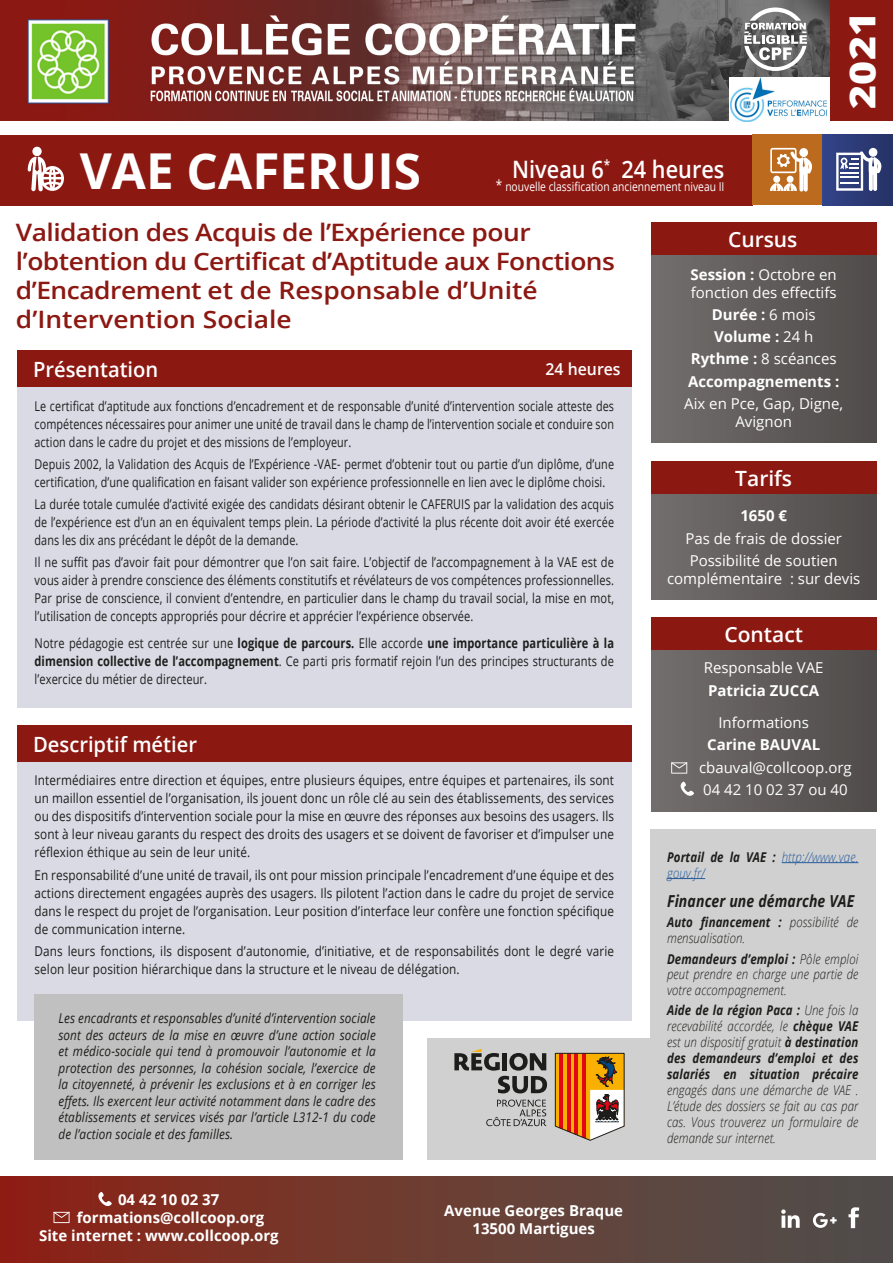
<style>
.page{position:relative;width:893px;height:1263px;background:#fff}
.page>*{position:absolute;margin:0;border:0;box-sizing:border-box;transform-origin:0 0}
.t1{font:700 49.5px "Open Sans";color:#fff}
.t2{font:800 36px "Open Sans";color:#fff;scale:1.14 1}
.t3{font:600 24px/28.8px "Open Sans";letter-spacing:-.02em;color:#8c1812;scale:1.1 1}
.t4{font:600 24px "Open Sans";color:#fff;scale:.9 1}
.t5{font:600 21px "Open Sans";color:#fff;scale:.96 1}
.t6{font:600 21px "Open Sans";color:#fff}
.t7{font:italic 700 16.5px "Open Sans";letter-spacing:.01em;color:#1d1d1b;scale:.85 1}
.t8{font:600 16.5px "Open Sans";color:#fff;scale:.96 1}
.t9{font:15px/22.2px "Open Sans";color:#fff}
.t10{font:700 15px/22.2px "Open Sans";color:#fff;text-align:center}
.t11{font:13.5px/18px "Open Sans";letter-spacing:.01em;color:#1d1d1b;text-align:justify;scale:.87 1}
.t12{font:13.5px/18px "Open Sans";letter-spacing:.01em;color:#1d1d1b;text-align:justify;scale:.8 1}
.t13{font:13.5px/18px "Open Sans";letter-spacing:.01em;color:#1d1d1b;text-align:justify;scale:.82 1}
.t14{font:italic 13.5px/16.5px "Open Sans";letter-spacing:.01em;color:#1d1d1b;text-align:justify;scale:.87 1}
.t15{font:italic 300 13.5px/15.9px "Open Sans";letter-spacing:.01em;color:#1d1d1b;text-align:justify;scale:.85 1}
.t16{font:italic 700 13.5px/15.9px "Open Sans";letter-spacing:.01em;color:#1d1d1b;text-align:justify;scale:.85 1}
.t17{font:italic 300 13.5px/15.9px "Open Sans";letter-spacing:.01em;color:#275b9b;scale:.85 1}
.t18{font:12.3px "Open Sans";color:#fff;scale:.84 1}
.s1{font-size:13.95px}
.s2{font-weight:700}
.s3{font-weight:400}
.s4{font-weight:700;color:#1d1d1b}
.s5{font-weight:300}
</style>
<div class="page">
<img style="left:0;top:0;width:830px;height:121px">
<div style="left:0;top:135px;width:753px;height:70px;background:#8c1812"></div>
<div style="left:753px;top:135px;width:70px;height:70px;background:#bc6a1d"></div>
<div style="left:17px;top:387px;width:615px;height:320px;background:#dadae5"></div>
<div style="left:17px;top:752px;width:615px;height:269px;background:#dadae5"></div>
<div style="left:0;top:1177px;width:893px;height:86px;background:linear-gradient(to right,#8c2416,#4c524e)"></div>
<div style="left:830px;top:0;width:63px;height:121px;background:#8c1812"></div>
<div style="left:823px;top:135px;width:70px;height:70px;background:linear-gradient(to right,#324389,#263366)"></div>
<svg style="left:770px;top:148px;width:42px;height:44px"></svg>
<svg style="left:848px;top:1207px;width:11px;height:21px"></svg>
<svg style="left:813px;top:1213px;width:24px;height:15px"></svg>
<svg style="left:781px;top:1209px;width:19px;height:19px"></svg>
<div style="left:17px;top:726px;width:615px;height:36px;background:#8c1812"></div>
<div style="left:17px;top:351px;width:615px;height:36px;background:#8c1812"></div>
<svg style="left:28px;top:147px;width:36px;height:44px"></svg>
<svg style="left:836px;top:151px;width:46px;height:40px"></svg>
<div style="left:869px;top:148px;width:8px;height:9px;background:#fff;border-radius:50%"></div>
<div style="left:35px;top:994px;width:368px;height:166px;background:#c1c0c0"></div>
<div style="left:650px;top:829px;width:225px;height:331px;background:#d0d0d0"></div>
<hr style="left:782px;top:862px;width:76px;height:1px;background:#275b9b">
<hr style="left:667px;top:878px;width:38px;height:1px;background:#275b9b">
<div style="left:651px;top:222px;width:225px;height:34px;background:#8c1812"></div>
<div style="left:651px;top:617px;width:225px;height:34px;background:#8c1812"></div>
<div style="left:651px;top:461px;width:225px;height:34px;background:#8c1812"></div>
<div style="left:651px;top:256px;width:225px;height:186px;background:linear-gradient(to right,#736e6d,#4f4b49)"></div>
<div style="left:651px;top:651px;width:225px;height:160px;background:linear-gradient(to right,#736e6d,#4f4b49)"></div>
<div style="left:651px;top:495px;width:225px;height:104px;background:linear-gradient(to right,#736e6d,#4f4b49)"></div>
<svg style="left:680px;top:781px;width:14px;height:15px"></svg>
<svg style="left:671px;top:762px;width:16px;height:12px"></svg>
<div style="left:427px;top:1039px;width:223px;height:121px;background:#d0d0d0"></div>
<svg style="left:555px;top:1053px;width:69px;height:88px;background:#d18444"></svg>
<svg style="left:486px;top:1099px;width:60px;height:27px"></svg>
<hr style="left:503px;top:1053px;width:4px;height:17px;background:#1d1d1b">
<svg style="left:509px;top:1053px;width:37px;height:17px"></svg>
<svg style="left:498px;top:1076px;width:49px;height:17px"></svg>
<svg style="left:454px;top:1049px;width:46px;height:21px"></svg>
<svg style="left:744px;top:8px;width:63px;height:63px"></svg>
<div style="left:729px;top:77px;width:101px;height:44px;background:#fff"></div>
<img style="left:731px;top:78px;width:96px;height:44px">
<svg style="left:98px;top:1191px;width:14px;height:15px"></svg>
<svg style="left:53px;top:1212px;width:17px;height:11px"></svg>
<h2 class="t2" style="left:835px;top:109px;width:86px;rotate:-90deg">2021</h2>
<h1 class="t1" style="left:80px;top:136px;width:343px">VAE CAFERUIS</h1>
<h3 class="t4" style="left:512px;top:153px;width:237px">Niveau 6<sup>*</sup> 24 heures</h3>
<p class="t18" style="left:496px;top:178px;width:274px"><span class="s1">*</span> nouvelle classification anciennement niveau II</p>
<h3 class="t3" style="left:16px;top:218px;width:546px">Validation des Acquis de l’Expérience pour l’obtention du Certificat d’Aptitude aux Fonctions d’Encadrement et de Responsable d’Unité d’Intervention Sociale</h3>
<h3 class="t6" style="left:728px;top:225px;width:71px">Cursus</h3>
<p class="t9" style="left:691px;top:265px;width:148px;line-height:18px"><span class="s2">Session :</span> Octobre en fonction des effectifs</p>
<p class="t10" style="left:688px;top:303px;width:153px">Durée : <span class="s3">6 mois<br></span>Volume : <span class="s3">24 h<br></span>Rythme : <span class="s3">8 scéances<br></span>Accompagnements :</p>
<p class="t9" style="left:684px;top:394px;width:161px;line-height:18px;text-align:center">Aix en Pce, Gap, Digne,<br>Avignon</p>
<h3 class="t6" style="left:735px;top:464px;width:58px">Tarifs</h3>
<p class="t10" style="left:740px;top:504px;width:48px">1650 €</p>
<p class="t9" style="left:685px;top:527px;width:158px">Pas de frais de dossier<br>Possibilité de soutien</p>
<p class="t9" style="left:667px;top:567px;width:195px">complémentaire : sur devis</p>
<h3 class="t5" style="left:33px;top:355px;width:132px">Présentation</h3>
<p class="t8" style="left:545px;top:358px;width:80px">24 heures</p>
<p class="t12" style="left:35px;top:396px;width:726px">Le certificat d’aptitude aux fonctions d’encadrement et de responsable d’unité d’intervention sociale atteste des compétences nécessaires pour animer une unité de travail dans le champ de l’intervention sociale et conduire son action dans le cadre du projet et des missions de l’employeur.</p>
<p class="t12" style="left:35px;top:454px;width:726px">Depuis 2002, la Validation des Acquis de l’Expérience -VAE- permet d’obtenir tout ou partie d’un diplôme, d’une certification, d’une qualification en faisant valider son expérience professionnelle en lien avec le diplôme choisi.</p>
<p class="t12" style="left:35px;top:495px;width:726px">La durée totale cumulée d’activité exigée des candidats désirant obtenir le CAFERUIS par la validation des acquis de l’expérience est d’un an en équivalent temps plein. La période d’activité la plus récente doit avoir été exercée dans les dix ans précédant le dépôt de la demande.</p>
<p class="t13" style="left:35px;top:553px;width:708px">Il ne suffit pas d’avoir fait pour démontrer que l’on sait faire. L’objectif de l’accompagnement à la VAE est de vous aider à prendre conscience des éléments constitutifs et révélateurs de vos compétences professionnelles.<br>Par prise de conscience, il convient d’entendre, en particulier dans le champ du travail social, la mise en mot, l’utilisation de concepts appropriés pour décrire et apprécier l’expérience observée.</p>
<p class="t13" style="left:35px;top:633px;width:708px">Notre pédagogie est centrée sur une <span class="s2">logique de parcours.</span> Elle accorde <span class="s2">une importance particulière à la dimension collective de l’accompagnement</span>. Ce parti pris formatif rejoin l’un des principes structurants de l’exercice du métier de directeur.</p>
<h3 class="t6" style="left:724px;top:620px;width:80px">Contact</h3>
<p class="t9" style="left:704px;top:656px;width:121px">Responsable VAE</p>
<p class="t10" style="left:708px;top:679px;width:113px">Patricia ZUCCA</p>
<p class="t9" style="left:718px;top:711px;width:92px">Informations</p>
<p class="t10" style="left:707px;top:733px;width:114px">Carine BAUVAL</p>
<p class="t9" style="left:699px;top:756px;width:154px">cbauval@collcoop.org<br>04 42 10 02 37 ou 40</p>
<h3 class="t5" style="left:33px;top:730px;width:172px">Descriptif métier</h3>
<p class="t11" style="left:35px;top:771px;width:668px">Intermédiaires entre direction et équipes, entre plusieurs équipes, entre équipes et partenaires, ils sont un maillon essentiel de l’organisation, ils jouent donc un rôle clé au sein des établissements, des services ou des dispositifs d’intervention sociale pour la mise en œuvre des réponses aux besoins des usagers. Ils sont à leur niveau garants du respect des droits des usagers et se doivent de favoriser et d’impulser une réflexion éthique au sein de leur unité.</p>
<p class="t11" style="left:35px;top:865px;width:668px">En responsabilité d’une unité de travail, ils ont pour mission principale l’encadrement d’une équipe et des actions directement engagées auprès des usagers. Ils pilotent l’action dans le cadre du projet de service dans le respect du projet de l’organisation. Leur position d’interface leur confère une fonction spécifique de communication interne.</p>
<p class="t11" style="left:35px;top:942px;width:668px">Dans leurs fonctions, ils disposent d’autonomie, d’initiative, et de responsabilités dont le degré varie selon leur position hiérarchique dans la structure et le niveau de délégation.</p>
<p class="t17" style="left:667px;top:848px;width:227px"><span class="s4">Portail de la VAE :</span> http://www.vae. gouv.fr/</p>
<p class="t7" style="left:667px;top:890px;width:222px">Financer une démarche VAE</p>
<p class="t15" style="left:667px;top:914px;width:227px"><span class="s2">Auto financement :</span> possibilité de mensualisation.</p>
<p class="t15" style="left:667px;top:950px;width:227px"><span class="s2">Demandeurs d’emploi :</span> Pôle emploi peut prendre en charge une partie de votre accompagnement.</p>
<p class="t16" style="left:667px;top:1002px;width:227px">Aide de la région Paca : <span class="s5">Une fois la recevabilité accordée, le</span> chèque VAE <span class="s5">est un dispositif gratuit</span> à destination des demandeurs d’emploi et des salariés en situation précaire</p>
<p class="t15" style="left:667px;top:1081px;width:227px">engagés dans une démarche de VAE .<br>L’étude des dossiers se fait au cas par cas. Vous trouverez un formulaire de demande sur internet.</p>
<p class="t14" style="left:58px;top:1010px;width:366px">Les encadrants et responsables d’unité d’intervention sociale sont des acteurs de la mise en œuvre d’une action sociale et médico-sociale qui tend à promouvoir l’autonomie et la protection des personnes, la cohésion sociale, l’exercice de la citoyenneté, à prévenir les exclusions et à en corriger les effets. Ils exercent leur activité notamment dans le cadre des établissements et services visés par l’article L312-1 du code de l’action sociale et des familles.</p>
<p class="t10" style="left:118px;top:1188px;width:103px">04 42 10 02 37</p>
<p class="t10" style="left:77px;top:1206px;width:189px">formations@collcoop.org</p>
<p class="t10" style="left:39px;top:1224px;width:241px">Site internet : www.collcoop.org</p>
<p class="t10" style="left:444px;top:1201px;width:180px;line-height:18px">Avenue Georges Braque<br>13500 Martigues</p>
</div>
